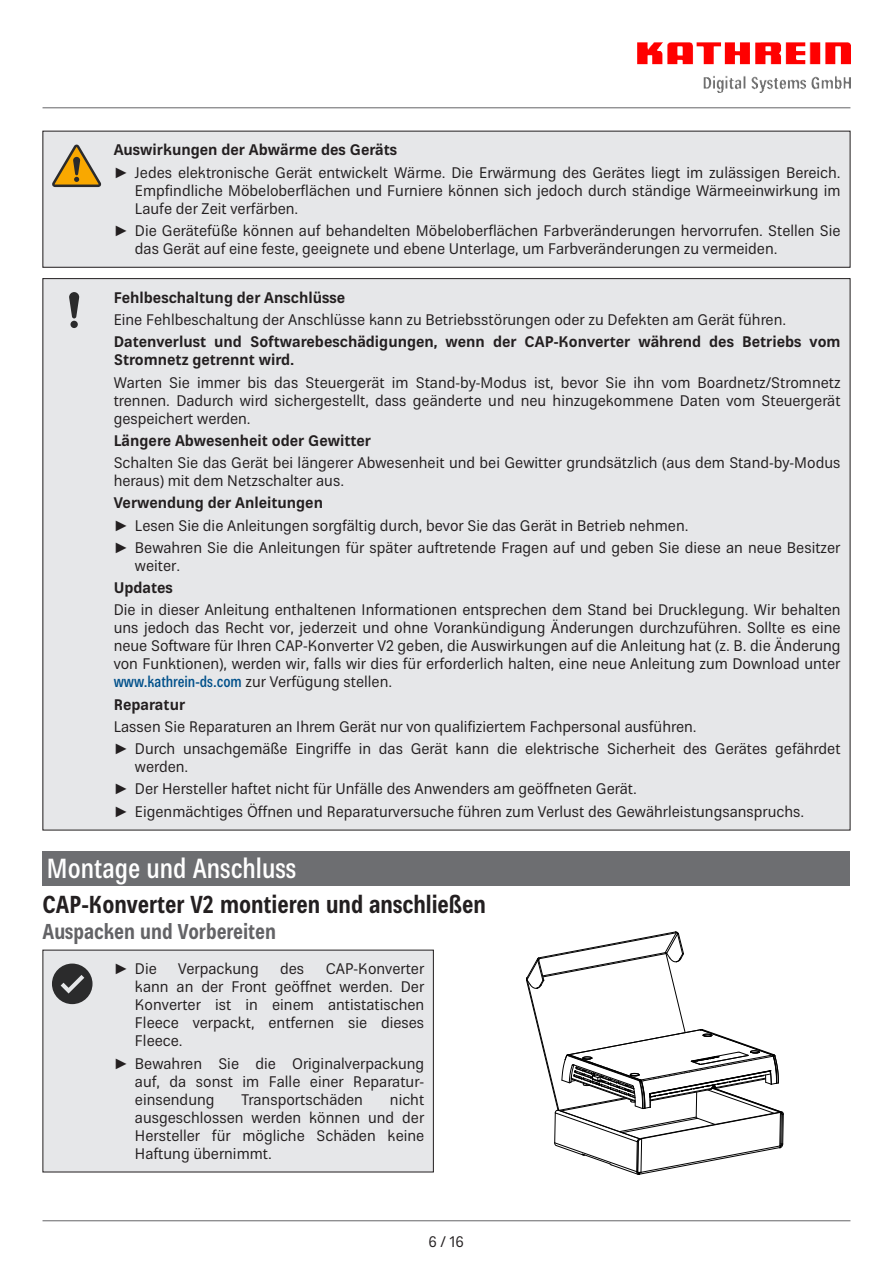
<style>
.page{position:relative;width:893px;height:1263px;background:#fff}
.page>*{position:absolute;margin:0;border:0;box-sizing:border-box;transform-origin:0 0}
.t1{font:500 condensed 27px "Kathrein 67";color:#fff}
.t2{font:700 condensed 24px "Kathrein 77";color:#231f20}
.t3{font:700 condensed 21px "Kathrein 77";color:#636366}
.t4{font:15px/18px "Kathrein 55";color:#231f20;text-align:justify}
.t5{font:700 15px/18px "Kathrein 75";color:#231f20}
.s1{font-family:"Arial"}
.s2{font-family:"Kathrein 67";font-weight:500;font-stretch:condensed;color:#00508a}
</style>
<div class="page">
<hr style="left:43px;top:1220px;width:807px;height:1px;background:#636366">
<img style="left:638px;top:43px;width:212px;height:49px">
<hr style="left:43px;top:107px;width:807px;height:1px;background:#636366">
<div style="left:42px;top:278px;width:809px;height:553px;background:#e6e7e9"></div>
<div style="left:42px;top:130px;width:809px;height:138px;background:#e6e7e9"></div>
<div style="left:42px;top:949px;width:392px;height:224px;background:#e6e7e9"></div>
<svg style="left:526px;top:932px;width:257px;height:243px"></svg>
<div style="left:43px;top:852px;width:807px;height:34px;background:#6d6e71"></div>
<p class="t5" style="left:114px;top:141px;width:285px">Auswirkungen der Abwärme des Geräts</p>
<p class="t4" style="left:135px;top:164px;width:707px;text-indent:-21px"><span class="s1">►</span> Jedes elektronische Gerät entwickelt Wärme. Die Erwärmung des Gerätes liegt im zulässigen Bereich.<br>Empfindliche Möbeloberflächen und Furniere können sich jedoch durch ständige Wärmeeinwirkung im Laufe der Zeit verfärben.</p>
<p class="t4" style="left:135px;top:222px;width:707px;text-indent:-21px"><span class="s1">►</span> Die Gerätefüße können auf behandelten Möbeloberflächen Farbveränderungen hervorrufen. Stellen Sie das Gerät auf eine feste, geeignete und ebene Unterlage, um Farbveränderungen zu vermeiden.</p>
<p class="t5" style="left:114px;top:289px;width:233px">Fehlbeschaltung der Anschlüsse</p>
<p class="t4" style="left:114px;top:311px;width:674px">Eine Fehlbeschaltung der Anschlüsse kann zu Betriebsstörungen oder zu Defekten am Gerät führen.</p>
<p class="t5" style="left:114px;top:333px;width:728px">Datenverlust und Softwarebeschädigungen, wenn der CAP-Konverter während des Betriebs vom<br>Stromnetz getrennt wird.</p>
<p class="t4" style="left:114px;top:374px;width:728px">Warten Sie immer bis das Steuergerät im Stand-by-Modus ist, bevor Sie ihn vom Boardnetz/Stromnetz trennen. Dadurch wird sichergestellt, dass geänderte und neu hinzugekommene Daten vom Steuergerät gespeichert werden.</p>
<p class="t5" style="left:114px;top:432px;width:259px">Längere Abwesenheit oder Gewitter</p>
<p class="t4" style="left:114px;top:454px;width:728px">Schalten Sie das Gerät bei längerer Abwesenheit und bei Gewitter grundsätzlich (aus dem Stand-by-Modus heraus) mit dem Netzschalter aus.</p>
<p class="t5" style="left:114px;top:494px;width:211px">Verwendung der Anleitungen</p>
<p class="t4" style="left:114px;top:514px;width:728px;line-height:22.2px"><span class="s1">►</span> Lesen Sie die Anleitungen sorgfältig durch, bevor Sie das Gerät in Betrieb nehmen.<br><span class="s1">►</span> Bewahren Sie die Anleitungen für später auftretende Fragen auf und geben Sie diese an neue Besitzer</p>
<p class="t4" style="left:135px;top:557px;width:47px">weiter.</p>
<p class="t5" style="left:114px;top:579px;width:61px">Updates</p>
<p class="t4" style="left:114px;top:601px;width:728px">Die in dieser Anleitung enthaltenen Informationen entsprechen dem Stand bei Drucklegung. Wir behalten uns jedoch das Recht vor, jederzeit und ohne Vorankündigung Änderungen durchzuführen. Sollte es eine neue Software für Ihren CAP-Konverter V2 geben, die Auswirkungen auf die Anleitung hat (z. B. die Änderung von Funktionen), werden wir, falls wir dies für erforderlich halten, eine neue Anleitung zum Download unter <span class="s2">www.kathrein-ds.com</span> zur Verfügung stellen.</p>
<p class="t5" style="left:114px;top:695px;width:73px">Reparatur</p>
<p class="t4" style="left:114px;top:716px;width:728px;line-height:22.2px">Lassen Sie Reparaturen an Ihrem Gerät nur von qualifiziertem Fachpersonal ausführen.<br><span class="s1">►</span> Durch unsachgemäße Eingriffe in das Gerät kann die elektrische Sicherheit des Gerätes gefährdet</p>
<p class="t4" style="left:114px;top:756px;width:692px;line-height:22.2px;text-align:left;text-indent:21px">werden.<br><span class="s1">►</span> Der Hersteller haftet nicht für Unfälle des Anwenders am geöffneten Gerät.<br><span class="s1">►</span> Eigenmächtiges Öffnen und Reparaturversuche führen zum Verlust des Gewährleistungsanspruchs.</p>
<h1 class="t1" style="left:47px;top:858px;width:251px">Montage und Anschluss</h1>
<h2 class="t2" style="left:43px;top:895px;width:445px">CAP-Konverter V2 montieren und anschließen</h2>
<h3 class="t3" style="left:43px;top:923px;width:235px">Auspacken und Vorbereiten</h3>
<p class="t4" style="left:114px;top:960px;width:45px"><span class="s1">►</span> Die</p>
<p class="t4" style="left:178px;top:960px;width:82px">Verpackung</p>
<p class="t4" style="left:280px;top:960px;width:26px">des</p>
<p class="t4" style="left:135px;top:960px;width:291px;text-indent:191px">CAP-Konverter kann an der Front geöffnet werden. Der Konverter ist in einem antistatischen Fleece verpackt, entfernen sie dieses Fleece.</p>
<p class="t4" style="left:135px;top:1054px;width:291px;text-indent:-21px"><span class="s1">►</span> Bewahren Sie die Originalverpackung auf, da sonst im Falle einer Reparatur&shy;einsendung</p>
<p class="t4" style="left:135px;top:1090px;width:291px;text-indent:255px">nicht ausgeschlossen werden können und der Hersteller für mögliche Schäden keine Haftung übernimmt.</p>
<p class="t4" style="left:241px;top:1090px;width:123px">Transportschäden</p>
<p class="t4" style="left:428px;top:1233px;width:37px">6 / 16</p>
</div>
